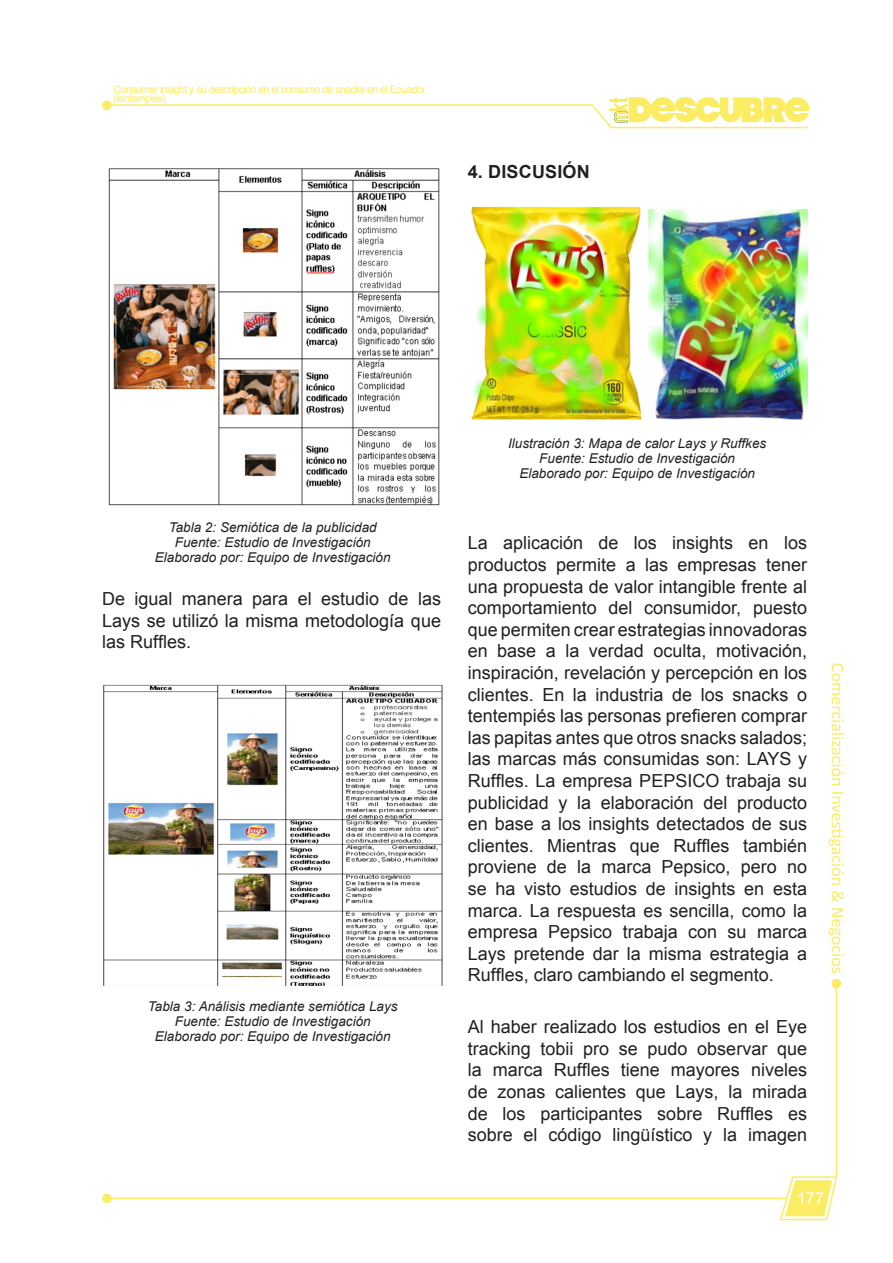
<style>
.page{position:relative;width:893px;height:1263px;background:#fff}
.page>*{position:absolute;margin:0;border:0;box-sizing:border-box;transform-origin:0 0}
.t1{font:18px/21.6px "Arial";color:#231f20;text-align:justify}
.t2{font:700 18px "Arial";letter-spacing:.01em;color:#231f20}
.t3{font:16.5px "Arial";color:#fff}
.t4{font:italic 13.5px "Arial";color:#231f20}
.t5{font:10.5px/9px "Arial";letter-spacing:-.05em;color:#faed63}
</style>
<div class="page">
<hr style="left:105px;top:1197px;width:682px;height:2px;background:#faed63">
<hr style="left:836px;top:983px;width:1px;height:195px;background:#faed63">
<svg style="left:779px;top:1175px;width:59px;height:46px"></svg>
<div style="left:102px;top:1193px;width:10px;height:10px;background:#faed63;border-radius:50%"></div>
<div style="left:831px;top:979px;width:10px;height:9px;background:#faed63;border-radius:50%"></div>
<svg style="left:828px;top:663px;width:16px;height:310px"></svg>
<svg style="left:106px;top:97px;width:704px;height:32px"></svg>
<div style="left:102px;top:100px;width:10px;height:10px;background:#faed63;border-radius:50%"></div>
<img style="left:108px;top:168px;width:332px;height:338px">
<img style="left:471px;top:206px;width:337px;height:214px">
<img style="left:103px;top:684px;width:340px;height:302px">
<p class="t5" style="left:114px;top:85px;width:314px">Consumer insight y su descripción en el consumo de snacks en el Ecuador (tentempiés)</p>
<p class="t2" style="left:468px;top:160px;width:124px">4. DISCUSIÓN</p>
<p class="t4" style="left:169px;top:519px;width:210px">Tabla 2: Semiótica de la publicidad</p>
<p class="t4" style="left:175px;top:534px;width:197px">Fuente: Estudio de Investigación</p>
<p class="t4" style="left:155px;top:549px;width:237px">Elaborado por: Equipo de Investigación</p>
<p class="t1" style="left:102px;top:588px;width:340px">De igual manera para el estudio de las Lays se utilizó la misma metodología que las Ruffles.</p>
<p class="t4" style="left:148px;top:997px;width:251px">Tabla 3: Análisis mediante semiótica Lays</p>
<p class="t4" style="left:175px;top:1012px;width:197px">Fuente: Estudio de Investigación</p>
<p class="t4" style="left:155px;top:1027px;width:237px">Elaborado por: Equipo de Investigación</p>
<p class="t4" style="left:508px;top:434px;width:260px">Ilustración 3: Mapa de calor Lays y Ruffkes</p>
<p class="t4" style="left:539px;top:449px;width:197px">Fuente: Estudio de Investigación</p>
<p class="t4" style="left:519px;top:464px;width:237px">Elaborado por: Equipo de Investigación</p>
<p class="t1" style="left:468px;top:532px;width:341px">La aplicación de los insights en los productos permite a las empresas tener una propuesta de valor intangible frente al comportamiento del consumidor, puesto que permiten crear estrategias innovadoras en base a la verdad oculta, motivación, inspiración, revelación y percepción en los clientes. En la industria de los snacks o tentempiés las personas prefieren comprar las papitas antes que otros snacks salados; las marcas más consumidas son: LAYS y Ruffles. La empresa PEPSICO trabaja su publicidad y la elaboración del producto en base a los insights detectados de sus clientes. Mientras que Ruffles también proviene de la marca Pepsico, pero no se ha visto estudios de insights en esta marca. La respuesta es sencilla, como la empresa Pepsico trabaja con su marca Lays pretende dar la misma estrategia a Ruffles, claro cambiando el segmento.</p>
<p class="t1" style="left:468px;top:1016px;width:341px">Al haber realizado los estudios en el Eye tracking tobii pro se pudo observar que la marca Ruffles tiene mayores niveles de zonas calientes que Lays, la mirada de los participantes sobre Ruffles es sobre el código lingüístico y la imagen</p>
<p class="t3" style="left:797px;top:1187px;width:29px">177</p>
</div>
